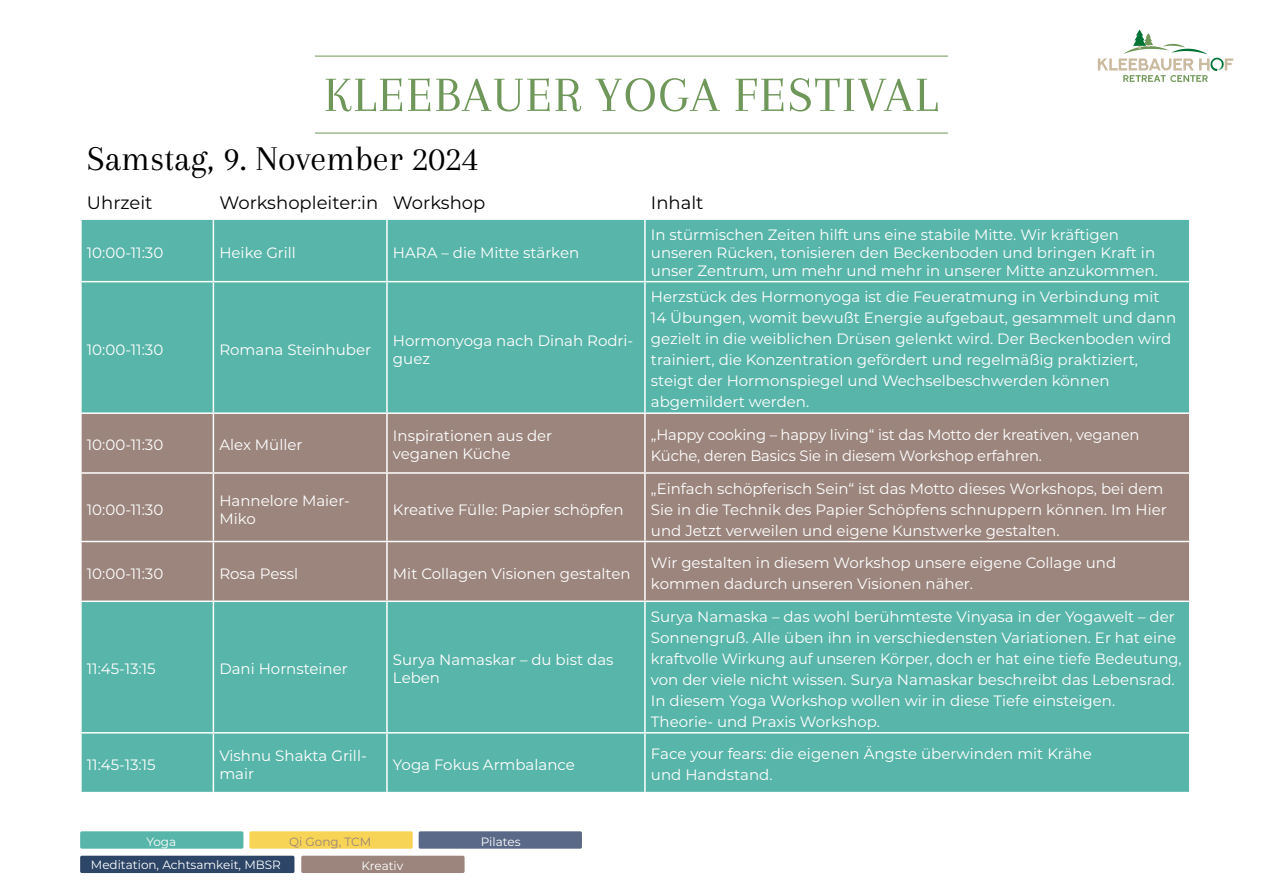
<style>
.page{position:relative;width:1263px;height:893px;background:#fff}
.page>*{position:absolute;margin:0;border:0;box-sizing:border-box;transform-origin:0 0}
.t1{font:51px "Arapey";letter-spacing:.035em;color:#6f9759}
.t2{font:36px "Arapey";color:#000}
.t3{font:18px "Montserrat";color:#000}
.t4{font:15px/21px "Montserrat";color:#fff}
.t5{font:12px "Montserrat";color:#fff}
.t6{font:12px "Montserrat";color:#9b857d}
</style>
<div class="page">
<div style="left:82px;top:220px;width:1107px;height:572px;background:#58b5a9"></div>
<div style="left:82px;top:414px;width:1107px;height:127px;background:#9b857d"></div>
<div style="left:82px;top:542px;width:1107px;height:58px;background:#9b857d"></div>
<hr style="left:213px;top:220px;width:1px;height:61px;background:#fff">
<hr style="left:386px;top:220px;width:2px;height:61px;background:#fff">
<hr style="left:644px;top:220px;width:2px;height:61px;background:#fff">
<hr style="left:80px;top:281px;width:133px;height:1px;background:#fff">
<hr style="left:213px;top:281px;width:174px;height:1px;background:#fff">
<hr style="left:213px;top:282px;width:1px;height:130px;background:#fff">
<hr style="left:387px;top:281px;width:258px;height:1px;background:#fff">
<hr style="left:386px;top:282px;width:2px;height:130px;background:#fff">
<hr style="left:645px;top:281px;width:545px;height:1px;background:#fff">
<hr style="left:644px;top:282px;width:2px;height:130px;background:#fff">
<hr style="left:80px;top:412px;width:133px;height:2px;background:#fff">
<hr style="left:213px;top:412px;width:174px;height:2px;background:#fff">
<hr style="left:213px;top:414px;width:1px;height:58px;background:#fff">
<hr style="left:387px;top:412px;width:258px;height:2px;background:#fff">
<hr style="left:386px;top:414px;width:2px;height:58px;background:#fff">
<hr style="left:645px;top:412px;width:545px;height:2px;background:#fff">
<hr style="left:644px;top:414px;width:2px;height:58px;background:#fff">
<hr style="left:80px;top:472px;width:133px;height:2px;background:#fff">
<hr style="left:213px;top:472px;width:174px;height:2px;background:#fff">
<hr style="left:213px;top:474px;width:1px;height:67px;background:#fff">
<hr style="left:387px;top:472px;width:258px;height:2px;background:#fff">
<hr style="left:386px;top:474px;width:2px;height:67px;background:#fff">
<hr style="left:645px;top:472px;width:545px;height:2px;background:#fff">
<hr style="left:644px;top:474px;width:2px;height:67px;background:#fff">
<hr style="left:80px;top:541px;width:133px;height:1px;background:#fff">
<hr style="left:213px;top:541px;width:174px;height:1px;background:#fff">
<hr style="left:213px;top:542px;width:1px;height:58px;background:#fff">
<hr style="left:387px;top:541px;width:258px;height:1px;background:#fff">
<hr style="left:386px;top:542px;width:2px;height:58px;background:#fff">
<hr style="left:645px;top:541px;width:545px;height:1px;background:#fff">
<hr style="left:644px;top:542px;width:2px;height:58px;background:#fff">
<hr style="left:80px;top:600px;width:133px;height:2px;background:#fff">
<hr style="left:213px;top:600px;width:174px;height:2px;background:#fff">
<hr style="left:213px;top:602px;width:1px;height:130px;background:#fff">
<hr style="left:387px;top:600px;width:258px;height:2px;background:#fff">
<hr style="left:386px;top:602px;width:2px;height:130px;background:#fff">
<hr style="left:645px;top:600px;width:545px;height:2px;background:#fff">
<hr style="left:644px;top:602px;width:2px;height:130px;background:#fff">
<hr style="left:80px;top:732px;width:133px;height:2px;background:#fff">
<hr style="left:213px;top:732px;width:174px;height:2px;background:#fff">
<hr style="left:213px;top:734px;width:1px;height:58px;background:#fff">
<hr style="left:387px;top:732px;width:258px;height:2px;background:#fff">
<hr style="left:386px;top:734px;width:2px;height:58px;background:#fff">
<hr style="left:645px;top:732px;width:545px;height:2px;background:#fff">
<hr style="left:644px;top:734px;width:2px;height:58px;background:#fff">
<svg style="left:1098px;top:29px;width:135px;height:53px"></svg>
<hr style="left:315px;top:56px;width:633px;height:1px;background:#6f9759">
<hr style="left:315px;top:133px;width:633px;height:1px;background:#6f9759">
<div style="left:419px;top:831px;width:163px;height:18px;background:#5a6987;border-radius:2px"></div>
<div style="left:249px;top:831px;width:164px;height:18px;background:#f7d455;border-radius:2px"></div>
<div style="left:80px;top:856px;width:214px;height:17px;background:#2d4567;border-radius:2px"></div>
<div style="left:301px;top:856px;width:164px;height:17px;background:#9b857d;border-radius:2px"></div>
<div style="left:80px;top:831px;width:163px;height:18px;background:#58b5a9;border-radius:2px"></div>
<h1 class="t1" style="left:324px;top:67px;width:615px">KLEEBAUER YOGA FESTIVAL</h1>
<h2 class="t2" style="left:87px;top:139px;width:393px">Samstag, 9. November 2024</h2>
<p class="t3" style="left:87px;top:190px;width:67px">Uhrzeit</p>
<p class="t3" style="left:219px;top:190px;width:267px">Workshopleiter:in Workshop</p>
<p class="t3" style="left:651px;top:190px;width:54px">Inhalt</p>
<p class="t4" style="left:87px;top:241px;width:78px">10:00-11:30</p>
<p class="t4" style="left:219px;top:241px;width:78px">Heike Grill</p>
<p class="t4" style="left:393px;top:241px;width:188px">HARA – die Mitte stärken</p>
<p class="t4" style="left:651px;top:225px;width:508px;line-height:18px">In stürmischen Zeiten hilft uns eine stabile Mitte. Wir kräftigen unseren Rücken, tonisieren den Beckenboden und bringen Kraft in unser Zentrum, um mehr und mehr in unserer Mitte anzukommen.</p>
<p class="t4" style="left:87px;top:338px;width:78px">10:00-11:30</p>
<p class="t4" style="left:219px;top:338px;width:153px">Romana Steinhuber</p>
<p class="t4" style="left:393px;top:331px;width:242px;line-height:18px">Hormonyoga nach Dinah Rodri&shy;guez</p>
<p class="t4" style="left:651px;top:286px;width:527px">Herzstück des Hormonyoga ist die Feueratmung in Verbindung mit 14 Übungen, womit bewußt Energie aufgebaut, gesammelt und dann gezielt in die weiblichen Drüsen gelenkt wird. Der Beckenboden wird trainiert, die Konzentration gefördert und regelmäßig praktiziert, steigt der Hormonspiegel und Wechselbeschwerden können abgemildert werden.</p>
<p class="t4" style="left:87px;top:434px;width:78px">10:00-11:30</p>
<p class="t4" style="left:219px;top:434px;width:85px">Alex Müller</p>
<p class="t4" style="left:393px;top:426px;width:161px;line-height:18px">Inspirationen aus der veganen Küche</p>
<p class="t4" style="left:651px;top:423px;width:490px">„Happy cooking – happy living“ ist das Motto der kreativen, veganen<br>Küche, deren Basics Sie in diesem Workshop erfahren.</p>
<p class="t4" style="left:87px;top:498px;width:78px">10:00-11:30</p>
<p class="t4" style="left:219px;top:491px;width:132px;line-height:18px">Hannelore Maier-<br>Miko</p>
<p class="t4" style="left:393px;top:498px;width:232px">Kreative Fülle: Papier schöpfen</p>
<p class="t4" style="left:651px;top:477px;width:517px">„Einfach schöpferisch Sein“ ist das Motto dieses Workshops, bei dem<br>Sie in die Technik des Papier Schöpfens schnuppern können. Im Hier und Jetzt verweilen und eigene Kunstwerke gestalten.</p>
<p class="t4" style="left:87px;top:562px;width:78px">10:00-11:30</p>
<p class="t4" style="left:219px;top:562px;width:80px">Rosa Pessl</p>
<p class="t4" style="left:393px;top:562px;width:239px">Mit Collagen Visionen gestalten</p>
<p class="t4" style="left:651px;top:552px;width:467px">Wir gestalten in diesem Workshop unsere eigene Collage und kommen dadurch unseren Visionen näher.</p>
<p class="t4" style="left:87px;top:658px;width:70px">11:45-13:15</p>
<p class="t4" style="left:219px;top:658px;width:130px">Dani Hornsteiner</p>
<p class="t4" style="left:393px;top:650px;width:222px;line-height:18px">Surya Namaskar – du bist das<br>Leben</p>
<p class="t4" style="left:87px;top:754px;width:70px">11:45-13:15</p>
<p class="t4" style="left:219px;top:746px;width:149px;line-height:18px">Vishnu Shakta Grill&shy;mair</p>
<p class="t4" style="left:393px;top:754px;width:183px">Yoga Fokus Armbalance</p>
<p class="t5" style="left:147px;top:833px;width:31px">Yoga</p>
<p class="t6" style="left:289px;top:833px;width:84px">Qi Gong, TCM</p>
<p class="t5" style="left:481px;top:833px;width:41px">Pilates</p>
<p class="t5" style="left:91px;top:856px;width:192px">Meditation, Achtsamkeit, MBSR</p>
<p class="t5" style="left:362px;top:858px;width:43px">Kreativ</p>
<p class="t4" style="left:651px;top:605px;width:532px">Surya Namaska – das wohl berühmteste Vinyasa in der Yogawelt – der Sonnengruß. Alle üben ihn in verschiedensten Variationen. Er hat eine kraftvolle Wirkung auf unseren Körper, doch er hat eine tiefe Bedeutung, von der viele nicht wissen. Surya Namaskar beschreibt das Lebensrad.<br>In diesem Yoga Workshop wollen wir in diese Tiefe einsteigen.<br>Theorie- und Praxis Workshop.</p>
<p class="t4" style="left:651px;top:743px;width:442px">Face your fears: die eigenen Ängste überwinden mit Krähe und Handstand.</p>
</div>
